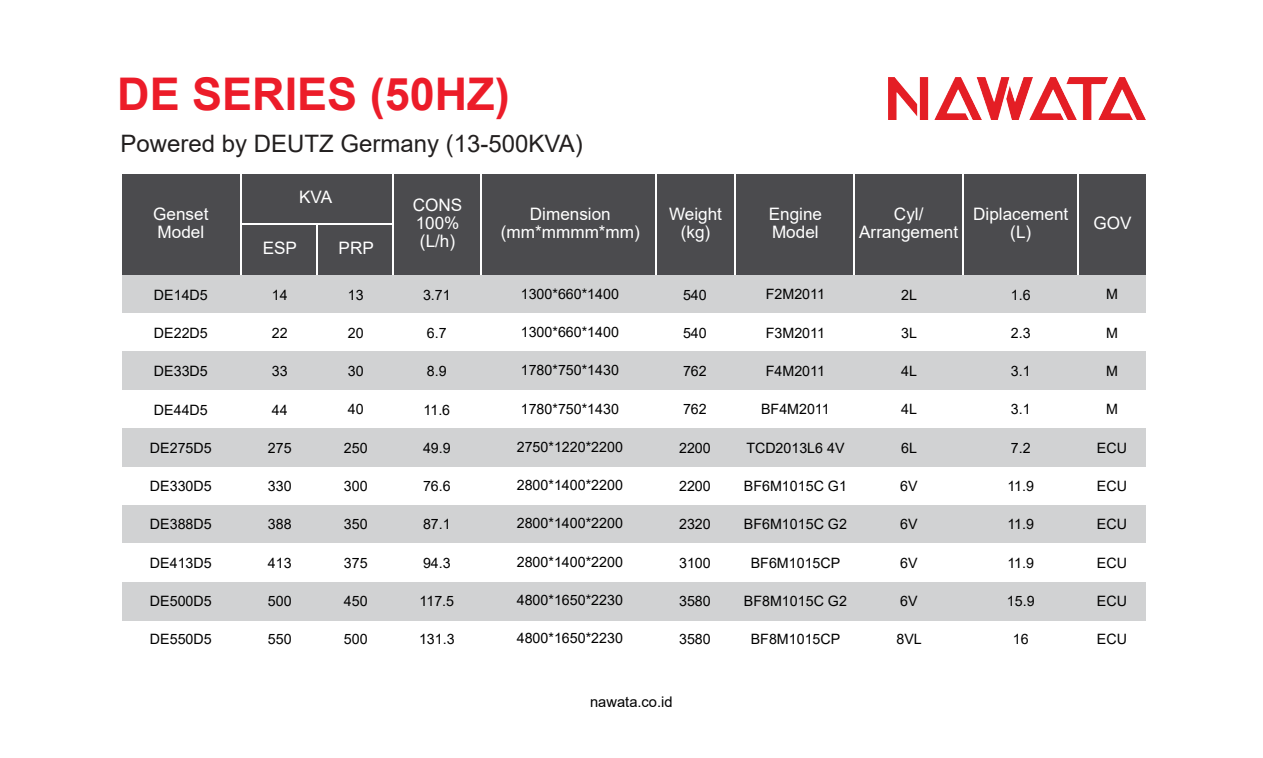
<style>
.page{position:relative;width:1263px;height:758px;background:#fff}
.page>*{position:absolute;margin:0;border:0;box-sizing:border-box;transform-origin:0 0}
.t1{font:700 45px "Arial";color:#ec1c29}
.t2{font:24px "Arial";color:#221f1f}
.t3{font:17.1px/18px "Arial";color:#fff;text-align:center}
.t4{font:14.7px "Arial";color:#000}
.t5{font:14.25px "Arial";color:#000}
</style>
<div class="page">
<div style="left:122px;top:505px;width:1024px;height:38px;background:#d1d2d3"></div>
<img style="left:889px;top:77px;width:257px;height:42px">
<div style="left:122px;top:174px;width:1024px;height:100px;background:#4b4b4e"></div>
<hr style="left:240px;top:174px;width:1px;height:100px;background:#fff">
<hr style="left:393px;top:174px;width:1px;height:100px;background:#fff">
<hr style="left:480px;top:174px;width:2px;height:100px;background:#fff">
<hr style="left:656px;top:174px;width:1px;height:100px;background:#fff">
<hr style="left:734px;top:174px;width:1px;height:100px;background:#fff">
<hr style="left:853px;top:174px;width:1px;height:100px;background:#fff">
<hr style="left:963px;top:174px;width:1px;height:100px;background:#fff">
<hr style="left:1077px;top:174px;width:2px;height:100px;background:#fff">
<hr style="left:240px;top:223px;width:154px;height:1px;background:#fff">
<hr style="left:317px;top:224px;width:1px;height:50px;background:#fff">
<div style="left:122px;top:275px;width:1024px;height:38px;background:#d1d2d3"></div>
<div style="left:122px;top:581px;width:1024px;height:38px;background:#d1d2d3"></div>
<div style="left:122px;top:351px;width:1024px;height:39px;background:#d1d2d3"></div>
<div style="left:122px;top:428px;width:1024px;height:38px;background:#d1d2d3"></div>
<h1 class="t1" style="left:117px;top:62px;width:394px">DE SERIES (50HZ)</h1>
<h2 class="t2" style="left:121px;top:127px;width:464px">Powered by DEUTZ Germany (13-500KVA)</h2>
<p class="t3" style="left:299px;top:188px;width:35px">KVA</p>
<p class="t3" style="left:153px;top:204px;width:57px;text-align:left">Genset<br>Model</p>
<p class="t3" style="left:413px;top:195px;width:51px;text-align:left">CONS<br>100% (L/h)</p>
<p class="t3" style="left:501px;top:204px;width:140px">Dimension (mm*mmmm*mm)</p>
<p class="t3" style="left:669px;top:205px;width:55px">Weight (kg)</p>
<p class="t3" style="left:769px;top:204px;width:55px;text-align:left">Engine<br>Model</p>
<p class="t3" style="left:859px;top:205px;width:101px">Cyl/<br>Arrangement</p>
<p class="t3" style="left:973px;top:204px;width:97px">Diplacement (L)</p>
<p class="t3" style="left:1093px;top:213px;width:40px">GOV</p>
<p class="t3" style="left:263px;top:239px;width:36px">ESP</p>
<p class="t3" style="left:339px;top:239px;width:37px">PRP</p>
<p class="t5" style="left:154px;top:284px;width:55px">DE14D5</p>
<p class="t5" style="left:154px;top:323px;width:55px">DE22D5</p>
<p class="t5" style="left:154px;top:361px;width:55px">DE33D5</p>
<p class="t5" style="left:154px;top:399px;width:55px">DE44D5</p>
<p class="t5" style="left:150px;top:437px;width:63px">DE275D5</p>
<p class="t5" style="left:150px;top:476px;width:63px">DE330D5</p>
<p class="t5" style="left:150px;top:514px;width:63px">DE388D5</p>
<p class="t5" style="left:150px;top:552px;width:63px">DE413D5</p>
<p class="t5" style="left:150px;top:590px;width:63px">DE500D5</p>
<p class="t5" style="left:150px;top:629px;width:63px">DE550D5</p>
<p class="t5" style="left:272px;top:284px;width:17px">14</p>
<p class="t5" style="left:272px;top:323px;width:17px">22</p>
<p class="t5" style="left:272px;top:361px;width:17px">33</p>
<p class="t5" style="left:272px;top:399px;width:17px">44</p>
<p class="t5" style="left:268px;top:437px;width:25px">275</p>
<p class="t5" style="left:268px;top:476px;width:25px">330</p>
<p class="t5" style="left:268px;top:514px;width:25px">388</p>
<p class="t5" style="left:268px;top:552px;width:25px">413</p>
<p class="t5" style="left:268px;top:590px;width:25px">500</p>
<p class="t5" style="left:268px;top:629px;width:25px">550</p>
<p class="t5" style="left:348px;top:284px;width:17px">13</p>
<p class="t5" style="left:348px;top:323px;width:17px">20</p>
<p class="t5" style="left:348px;top:361px;width:17px">30</p>
<p class="t5" style="left:348px;top:399px;width:17px">40</p>
<p class="t5" style="left:344px;top:437px;width:25px">250</p>
<p class="t5" style="left:344px;top:476px;width:25px">300</p>
<p class="t5" style="left:344px;top:514px;width:25px">350</p>
<p class="t5" style="left:344px;top:552px;width:25px">375</p>
<p class="t5" style="left:344px;top:590px;width:25px">450</p>
<p class="t5" style="left:344px;top:629px;width:25px">500</p>
<p class="t5" style="left:423px;top:284px;width:29px">3.71</p>
<p class="t5" style="left:427px;top:323px;width:21px">6.7</p>
<p class="t5" style="left:427px;top:361px;width:21px">8.9</p>
<p class="t5" style="left:423px;top:399px;width:28px">11.6</p>
<p class="t5" style="left:423px;top:437px;width:29px">49.9</p>
<p class="t5" style="left:423px;top:476px;width:29px">76.6</p>
<p class="t5" style="left:423px;top:514px;width:29px">87.1</p>
<p class="t5" style="left:423px;top:552px;width:29px">94.3</p>
<p class="t5" style="left:420px;top:590px;width:36px">117.5</p>
<p class="t5" style="left:419px;top:629px;width:37px">131.3</p>
<p class="t5" style="left:521px;top:284px;width:100px">1300*660*1400</p>
<p class="t5" style="left:521px;top:322px;width:100px">1300*660*1400</p>
<p class="t5" style="left:521px;top:360px;width:100px">1780*750*1430</p>
<p class="t5" style="left:521px;top:398px;width:100px">1780*750*1430</p>
<p class="t5" style="left:517px;top:436px;width:108px">2750*1220*2200</p>
<p class="t5" style="left:517px;top:475px;width:108px">2800*1400*2200</p>
<p class="t5" style="left:517px;top:513px;width:108px">2800*1400*2200</p>
<p class="t5" style="left:517px;top:551px;width:108px">2800*1400*2200</p>
<p class="t5" style="left:517px;top:589px;width:108px">4800*1650*2230</p>
<p class="t5" style="left:517px;top:628px;width:108px">4800*1650*2230</p>
<p class="t5" style="left:683px;top:284px;width:25px">540</p>
<p class="t5" style="left:683px;top:323px;width:25px">540</p>
<p class="t5" style="left:683px;top:361px;width:25px">762</p>
<p class="t5" style="left:683px;top:399px;width:25px">762</p>
<p class="t5" style="left:679px;top:437px;width:33px">2200</p>
<p class="t5" style="left:679px;top:476px;width:33px">2200</p>
<p class="t5" style="left:679px;top:514px;width:33px">2320</p>
<p class="t5" style="left:679px;top:552px;width:33px">3100</p>
<p class="t5" style="left:679px;top:590px;width:33px">3580</p>
<p class="t5" style="left:679px;top:629px;width:33px">3580</p>
<p class="t4" style="left:590px;top:691px;width:84px">nawata.co.id</p>
<p class="t5" style="left:766px;top:284px;width:61px">F2M2011</p>
<p class="t5" style="left:766px;top:323px;width:61px">F3M2011</p>
<p class="t5" style="left:766px;top:361px;width:61px">F4M2011</p>
<p class="t5" style="left:761px;top:399px;width:70px">BF4M2011</p>
<p class="t5" style="left:746px;top:437px;width:100px">TCD2013L6 4V</p>
<p class="t5" style="left:744px;top:476px;width:104px">BF6M1015C G1</p>
<p class="t5" style="left:744px;top:514px;width:104px">BF6M1015C G2</p>
<p class="t5" style="left:751px;top:552px;width:91px">BF6M1015CP</p>
<p class="t5" style="left:744px;top:590px;width:104px">BF8M1015C G2</p>
<p class="t5" style="left:751px;top:629px;width:91px">BF8M1015CP</p>
<p class="t5" style="left:901px;top:284px;width:17px">2L</p>
<p class="t5" style="left:901px;top:323px;width:17px">3L</p>
<p class="t5" style="left:901px;top:361px;width:17px">4L</p>
<p class="t5" style="left:901px;top:399px;width:17px">4L</p>
<p class="t5" style="left:901px;top:437px;width:17px">6L</p>
<p class="t5" style="left:900px;top:476px;width:19px">6V</p>
<p class="t5" style="left:900px;top:514px;width:19px">6V</p>
<p class="t5" style="left:900px;top:552px;width:19px">6V</p>
<p class="t5" style="left:900px;top:590px;width:19px">6V</p>
<p class="t5" style="left:896px;top:629px;width:27px">8VL</p>
<p class="t5" style="left:1011px;top:284px;width:21px">1.6</p>
<p class="t5" style="left:1011px;top:323px;width:21px">2.3</p>
<p class="t5" style="left:1011px;top:361px;width:21px">3.1</p>
<p class="t5" style="left:1011px;top:399px;width:21px">3.1</p>
<p class="t5" style="left:1011px;top:437px;width:21px">7.2</p>
<p class="t5" style="left:1007px;top:476px;width:28px">11.9</p>
<p class="t5" style="left:1007px;top:514px;width:28px">11.9</p>
<p class="t5" style="left:1007px;top:552px;width:28px">11.9</p>
<p class="t5" style="left:1007px;top:590px;width:29px">15.9</p>
<p class="t5" style="left:1013px;top:629px;width:17px">16</p>
<p class="t5" style="left:1106px;top:284px;width:13px">M</p>
<p class="t5" style="left:1106px;top:323px;width:13px">M</p>
<p class="t5" style="left:1106px;top:361px;width:13px">M</p>
<p class="t5" style="left:1106px;top:399px;width:13px">M</p>
<p class="t5" style="left:1097px;top:437px;width:32px">ECU</p>
<p class="t5" style="left:1097px;top:476px;width:32px">ECU</p>
<p class="t5" style="left:1097px;top:514px;width:32px">ECU</p>
<p class="t5" style="left:1097px;top:552px;width:32px">ECU</p>
<p class="t5" style="left:1097px;top:590px;width:32px">ECU</p>
<p class="t5" style="left:1097px;top:629px;width:32px">ECU</p>
</div>
